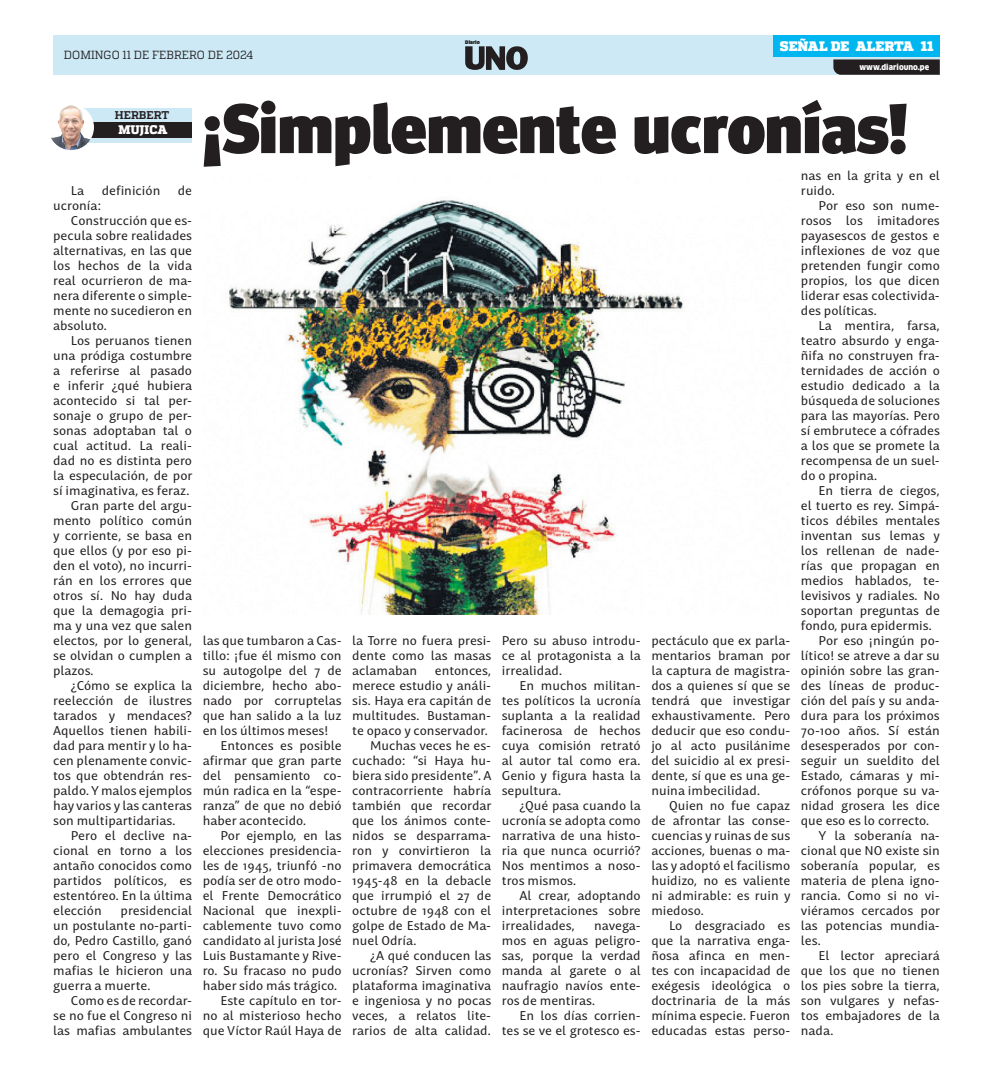
<style>
.page{position:relative;width:993px;height:1081px;background:#fff}
.page>*{position:absolute;margin:0;border:0;box-sizing:border-box;transform-origin:0 0}
.t1{font:900 70px "Meta Head OT";color:#231f20}
.t2{font:900 13.75px "Quadon";letter-spacing:-.005em;color:#fff}
.t3{font:12.5px/15px "Mastro Sans";color:#231f20;text-align:justify}
.CARGO_CREDITO{font:800 12.5px "Quadon";letter-spacing:.005em;color:#fff}
.t4{font:11.75px "Quadon";color:#231f20;scale:.95 1}
.NOMBRE_CREDITO{font:700 11.25px "Quadon";color:#231f20}
.t5{font:900 7.88px "Clan Pro";color:#fff;scale:.95 1}
.t6{font:900 4.88px "Clan Pro";letter-spacing:-.01em;color:#231f20}
</style>
<div class="page">
<div style="left:53px;top:35px;width:886px;height:40px;background:#cce9f5"></div>
<div style="left:772px;top:35px;width:167px;height:22px;background:#00b6f0"></div>
<svg style="left:833px;top:59px;width:106px;height:16px;background:#2c292b"></svg>
<svg style="left:465px;top:46px;width:62px;height:24px"></svg>
<div style="left:75px;top:108px;width:117px;height:34px;background:#cce9f5"></div>
<div style="left:87px;top:122px;width:105px;height:15px;background:#231f20"></div>
<img style="left:48px;top:104px;width:46px;height:46px;border-radius:23px">
<img style="left:229px;top:200px;width:455px;height:414px">
<p class="t4" style="left:64px;top:48px;width:201px">DOMINGO 11 DE FEBRERO DE 2024</p>
<p class="t6" style="left:465px;top:40px;width:16px">Diario</p>
<p class="t2" style="left:779px;top:38px;width:135px">SEÑAL DE ALERTA</p>
<p class="t2" style="left:920px;top:38px;width:14px">11</p>
<p class="t5" style="left:859px;top:62px;width:75px">www.diariouno.pe</p>
<p class="NOMBRE_CREDITO" style="left:115px;top:108px;width:56px">HERBERT</p>
<p class="CARGO_CREDITO" style="left:118px;top:123px;width:51px">MUJICA</p>
<p class="t3" style="left:71px;top:182px;width:15px">La</p>
<p class="t3" style="left:102px;top:182px;width:60px">definición</p>
<p class="t3" style="left:178px;top:182px;width:16px">de</p>
<p class="t3" style="left:53px;top:197px;width:50px">ucronía:</p>
<p class="t3" style="left:53px;top:212px;width:140px;text-indent:18px">Construcción que es&shy;pecula sobre realidades alternativas, en las que los hechos de la vida real ocurrieron de ma&shy;nera diferente o simple&shy;mente no sucedieron en absoluto.</p>
<p class="t3" style="left:53px;top:332px;width:141px;text-indent:18px">Los peruanos tienen una pródiga costumbre a referirse al pasado e inferir ¿qué hubiera acontecido si tal per&shy;sonaje o grupo de per&shy;sonas adoptaban tal o cual actitud. La reali&shy;dad no es distinta pero la especulación, de por sí imaginativa, es feraz.</p>
<p class="t3" style="left:53px;top:497px;width:140px;text-indent:18px">Gran parte del argu&shy;mento político común y corriente, se basa en que ellos (y por eso pi&shy;den el voto), no incurri&shy;rán en los errores que otros sí. No hay duda que la demagogia pri&shy;ma y una vez que salen electos, por lo general, se olvidan o cumplen a plazos.</p>
<p class="t3" style="left:53px;top:677px;width:140px;text-indent:18px">¿Cómo se explica la reelección de ilustres tarados y mendaces?<br>Aquellos tienen habili&shy;dad para mentir y lo ha&shy;cen plenamente convic&shy;tos que obtendrán res&shy;paldo. Y malos ejemplos hay varios y las canteras son multipartidarias.</p>
<p class="t3" style="left:53px;top:827px;width:140px;text-indent:18px">Pero el declive na&shy;cional en torno a los antaño conocidos como partidos políticos, es estentóreo. En la última elección</p>
<p class="t3" style="left:53px;top:902px;width:140px;text-indent:67px">presidencial un postulante no-parti&shy;do, Pedro Castillo, ganó pero el Congreso y las mafias le hicieron una guerra a muerte.</p>
<p class="t3" style="left:53px;top:992px;width:140px;text-indent:18px">Como es de recordar&shy;se no fue el Congreso ni las mafias ambulantes</p>
<p class="t1" style="left:203px;top:87px;width:706px">¡Simplemente ucronías!</p>
<p class="t3" style="left:203px;top:632px;width:140px">las que tumbaron a Cas&shy;tillo: ¡fue él mismo con su autogolpe del 7 de diciembre, hecho abo&shy;nado por corruptelas que han salido a la luz en los últimos meses!</p>
<p class="t3" style="left:203px;top:737px;width:140px;text-indent:18px">Entonces es posible afirmar que gran parte del pensamiento co&shy;mún radica en la “espe&shy;ranza” de que no debió haber acontecido.</p>
<p class="t3" style="left:203px;top:827px;width:140px;text-indent:18px">Por ejemplo, en las elecciones presidencia&shy;les de 1945, triunfó -no podía ser de otro modo&shy;el Frente Democrático Nacional que inexpli&shy;cablemente tuvo como candidato al jurista José Luis Bustamante y Rive&shy;ro. Su fracaso no pudo haber sido más trágico.</p>
<p class="t3" style="left:203px;top:992px;width:140px;text-indent:18px">Este capítulo en tor&shy;no al misterioso hecho que Víctor Raúl Haya de</p>
<p class="t3" style="left:352px;top:632px;width:140px">la Torre no fuera presi&shy;dente como las masas aclamaban</p>
<p class="t3" style="left:352px;top:662px;width:140px;text-indent:83px">entonces, merece estudio y análi&shy;sis. Haya era capitán de multitudes. Bustaman&shy;te opaco y conservador.</p>
<p class="t3" style="left:352px;top:737px;width:141px;text-indent:18px">Muchas veces he es&shy;cuchado: “si Haya hu&shy;biera sido presidente”. A contracorriente habría también que recordar que los ánimos conte&shy;nidos se desparrama&shy;ron y convirtieron la primavera democrática 1945-48 en la debacle que irrumpió el 27 de octubre de 1948 con el golpe de Estado de Ma&shy;nuel Odría.</p>
<p class="t3" style="left:352px;top:947px;width:140px;text-indent:18px">¿A qué conducen las ucronías? Sirven como plataforma imaginativa e ingeniosa y no pocas veces, a relatos lite&shy;rarios de alta calidad.</p>
<p class="t3" style="left:501px;top:632px;width:140px">Pero su abuso introdu&shy;ce al protagonista a la irrealidad.</p>
<p class="t3" style="left:501px;top:677px;width:140px;text-indent:18px">En muchos militan&shy;tes políticos la ucronía suplanta a la realidad facinerosa de hechos cuya comisión retrató al autor tal como era.<br>Genio y figura hasta la sepultura.</p>
<p class="t3" style="left:501px;top:797px;width:140px;text-indent:18px">¿Qué pasa cuando la ucronía se adopta como narrativa de una histo&shy;ria que nunca ocurrió?<br>Nos mentimos a noso&shy;tros mismos.</p>
<p class="t3" style="left:501px;top:887px;width:140px;text-indent:18px">Al crear, adoptando interpretaciones sobre irrealidades,</p>
<p class="t3" style="left:501px;top:917px;width:140px;text-indent:92px">navega&shy;mos en aguas peligro&shy;sas, porque la verdad manda al garete o al naufragio navíos ente&shy;ros de mentiras.</p>
<p class="t3" style="left:501px;top:1007px;width:140px;text-align:right">En los días corrien&shy;tes se ve el grotesco es-</p>
<p class="t3" style="left:651px;top:632px;width:141px">pectáculo que ex parla&shy;mentarios braman por la captura de magistra&shy;dos a quienes sí que se tendrá que investigar exhaustivamente. Pero deducir que eso condu&shy;jo al acto pusilánime del suicidio al ex presi&shy;dente, sí que es una ge&shy;nuina imbecilidad.</p>
<p class="t3" style="left:651px;top:797px;width:141px;text-indent:18px">Quien no fue capaz de afrontar las conse&shy;cuencias y ruinas de sus acciones, buenas o ma&shy;las y adoptó el facilismo huidizo, no es valiente ni admirable: es ruin y miedoso.</p>
<p class="t3" style="left:651px;top:917px;width:140px;text-indent:18px">Lo desgraciado es que la narrativa enga&shy;ñosa afinca en men&shy;tes con incapacidad de exégesis ideológica o doctrinaria de la más mínima especie. Fueron educadas estas perso-</p>
<p class="t3" style="left:800px;top:167px;width:140px">nas en la grita y en el ruido.</p>
<p class="t3" style="left:800px;top:197px;width:140px;text-indent:18px">Por eso son nume&shy;rosos los imitadores payasescos de gestos e inflexiones de voz que pretenden fungir como propios, los que dicen liderar esas colectivida&shy;des políticas.</p>
<p class="t3" style="left:800px;top:317px;width:140px;text-indent:18px">La mentira, farsa, teatro absurdo y enga&shy;ñifa no construyen fra&shy;ternidades de acción o estudio dedicado a la búsqueda de soluciones para las mayorías. Pero sí embrutece a cófrades a los que se promete la recompensa de un suel&shy;do o propina.</p>
<p class="t3" style="left:800px;top:482px;width:141px;text-indent:18px">En tierra de ciegos, el tuerto es rey. Simpá&shy;ticos débiles mentales inventan sus lemas y los rellenan de nade&shy;rías que propagan en medios hablados, te&shy;levisivos y radiales. No soportan preguntas de fondo, pura epidermis.</p>
<p class="t3" style="left:800px;top:632px;width:140px;text-indent:18px">Por eso ¡ningún po&shy;lítico! se atreve a dar su opinión sobre las gran&shy;des líneas de produc&shy;ción del país y su anda&shy;dura para los próximos 70-100 años. Sí están desesperados por con&shy;seguir un sueldito del Estado, cámaras y mi&shy;crófonos porque su va&shy;nidad grosera les dice que eso es lo correcto.</p>
<p class="t3" style="left:800px;top:827px;width:141px;text-indent:18px">Y la soberanía na&shy;cional que NO existe sin soberanía popular, es materia de plena igno&shy;rancia. Como si no vi&shy;viéramos cercados por las potencias mundia&shy;les.</p>
<p class="t3" style="left:800px;top:947px;width:140px;text-indent:18px">El lector apreciará que los que no tienen los pies sobre la tierra, son vulgares y nefas&shy;tos embajadores de la nada.</p>
</div>
